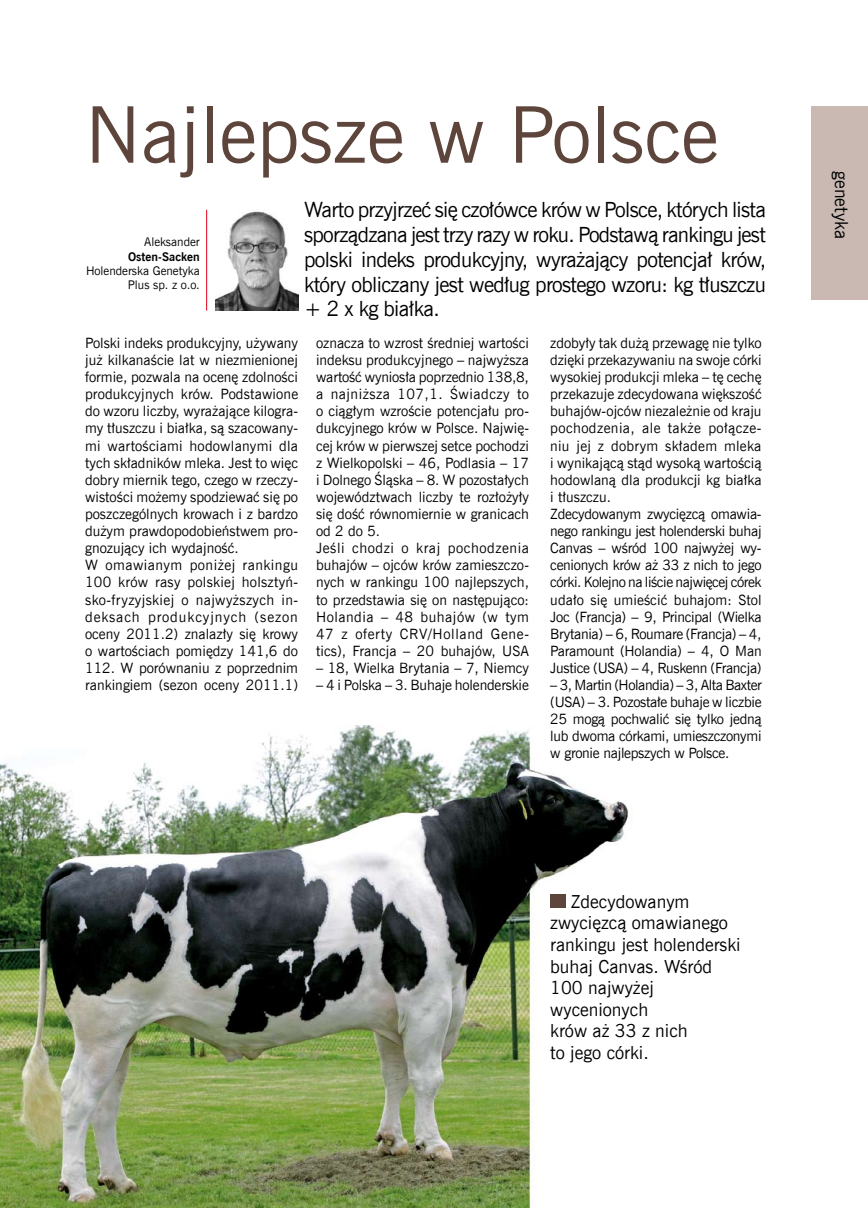
<style>
.page{position:relative;width:868px;height:1208px;background:#fff}
.page>*{position:absolute;margin:0;border:0;box-sizing:border-box;transform-origin:0 0}
.t1{font:78px "News Goth EU";color:#5e453c}
.t2{font:21px/24.8px "News Goth EU";letter-spacing:-.03em;color:#000;text-align:justify}
.t3{font:18px/21.6px "News Goth EU";color:#000}
.t4{font:14.25px/17.1px "News Goth EU";color:#000}
.t5{font:12px/14.4px "News Goth EU";color:#000;text-align:right}
.t6{font:700 12px "News Goth EU";color:#000}
</style>
<div class="page">
<svg style="left:0;top:763px;width:1px;height:445px"></svg>
<img style="left:1px;top:725px;width:628px;height:483px">
<div style="left:550px;top:894px;width:15px;height:13px;background:#5e453c"></div>
<div style="left:811px;top:106px;width:56px;height:194px;background:#c9b9b2"></div>
<hr style="left:206px;top:210px;width:1px;height:100px;background:#e2001a">
<img style="left:215px;top:211px;width:83px;height:99px">
<h1 class="t1" style="left:85px;top:87px;width:635px">Najlepsze w Polsce</h1>
<p class="t5" style="left:144px;top:235px;width:57px">Aleksander</p>
<p class="t6" style="left:128px;top:249px;width:73px">Osten-Sacken</p>
<p class="t5" style="left:86px;top:264px;width:115px">Holenderska Genetyka<br>Plus sp. z o.o.</p>
<p class="t2" style="left:304px;top:198px;width:463px">Warto przyjrzeć się czołówce krów w Polsce, których lista sporządzana jest trzy razy w roku. Podstawą rankingu jest polski indeks produkcyjny, wyrażający potencjał krów, który obliczany jest według prostego wzoru: kg tłuszczu + 2 x kg białka.</p>
<p class="t4" style="left:85px;top:335px;width:214px">Polski indeks produkcyjny, używany już kilkanaście lat w niezmienionej formie, pozwala na ocenę zdolności produkcyjnych krów. Podstawione do wzoru liczby, wyrażające kilogra&shy;my tłuszczu i białka, są szacowany&shy;mi wartościami hodowlanymi dla tych składników mleka. Jest to więc dobry miernik tego, czego w rzeczy&shy;wistości możemy spodziewać się po poszczególnych krowach i z bardzo dużym prawdopodobieństwem pro&shy;gnozujący ich wydajność.<br>W omawianym poniżej rankingu 100 krów rasy polskiej holsztyń&shy;sko-fryzyjskiej o najwyższych in&shy;deksach produkcyjnych (sezon oceny 2011.2) znalazły się krowy o wartościach pomiędzy 141,6 do 112. W porównaniu z poprzednim rankingiem (sezon oceny 2011.1)</p>
<p class="t4" style="left:316px;top:335px;width:214px">oznacza to wzrost średniej wartości indeksu produkcyjnego – najwyższa wartość wyniosła poprzednio 138,8, a najniższa 107,1. Świadczy to o ciągłym wzroście potencjału pro&shy;dukcyjnego krów w Polsce. Najwię&shy;cej krów w pierwszej setce pochodzi z Wielkopolski – 46, Podlasia – 17 i Dolnego Śląska – 8. W pozostałych województwach liczby te rozłożyły się dość równomiernie w granicach od 2 do 5.<br>Jeśli chodzi o kraj pochodzenia buhajów – ojców krów zamieszczo&shy;nych w rankingu 100 najlepszych, to przedstawia się on następująco:<br>Holandia – 48 buhajów (w tym<br>47 z oferty CRV/Holland Gene&shy;tics), Francja – 20 buhajów, USA</p>
<p class="t4" style="left:316px;top:659px;width:214px">– 18, Wielka Brytania – 7, Niemcy</p>
<p class="t4" style="left:316px;top:677px;width:214px">– 4 i Polska – 3. Buhaje holenderskie</p>
<p class="t4" style="left:550px;top:335px;width:213px">zdobyły tak dużą przewagę nie tylko dzięki przekazywaniu na swoje córki wysokiej produkcji mleka – tę cechę przekazuje zdecydowana większość buhajów-ojców niezależnie od kraju pochodzenia, ale także połącze&shy;niu jej z dobrym składem mleka i wynikającą stąd wysoką wartością hodowlaną dla produkcji kg białka i tłuszczu.<br>Zdecydowanym zwycięzcą omawia&shy;nego rankingu jest holenderski buhaj Canvas – wśród 100 najwyżej wy&shy;cenionych krów aż 33 z nich to jego córki. Kolejno na liście najwięcej córek udało się umieścić buhajom: Stol Joc (Francja) – 9, Principal (Wielka Brytania) – 6, Roumare (Francja) – 4, Paramount (Holandia) – 4, O Man Justice (USA) – 4, Ruskenn (Francja)</p>
<p class="t4" style="left:550px;top:677px;width:213px;text-align:justify">– 3, Martin (Holandia) – 3, Alta Baxter (USA) – 3. Pozostałe buhaje w liczbie 25 mogą pochwalić się tylko jedną lub dwoma córkami, umieszczonymi w gronie najlepszych w Polsce.</p>
<p class="t3" style="left:550px;top:891px;width:192px;text-indent:20px">Zdecydowanym zwycięzcą omawianego rankingu jest holenderski buhaj Canvas. Wśród<br>100 najwyżej wycenionych<br>krów aż 33 z nich<br>to jego córki.</p>
<p class="t3" style="left:851px;top:171px;width:69px;rotate:90deg">genetyka</p>
</div>
